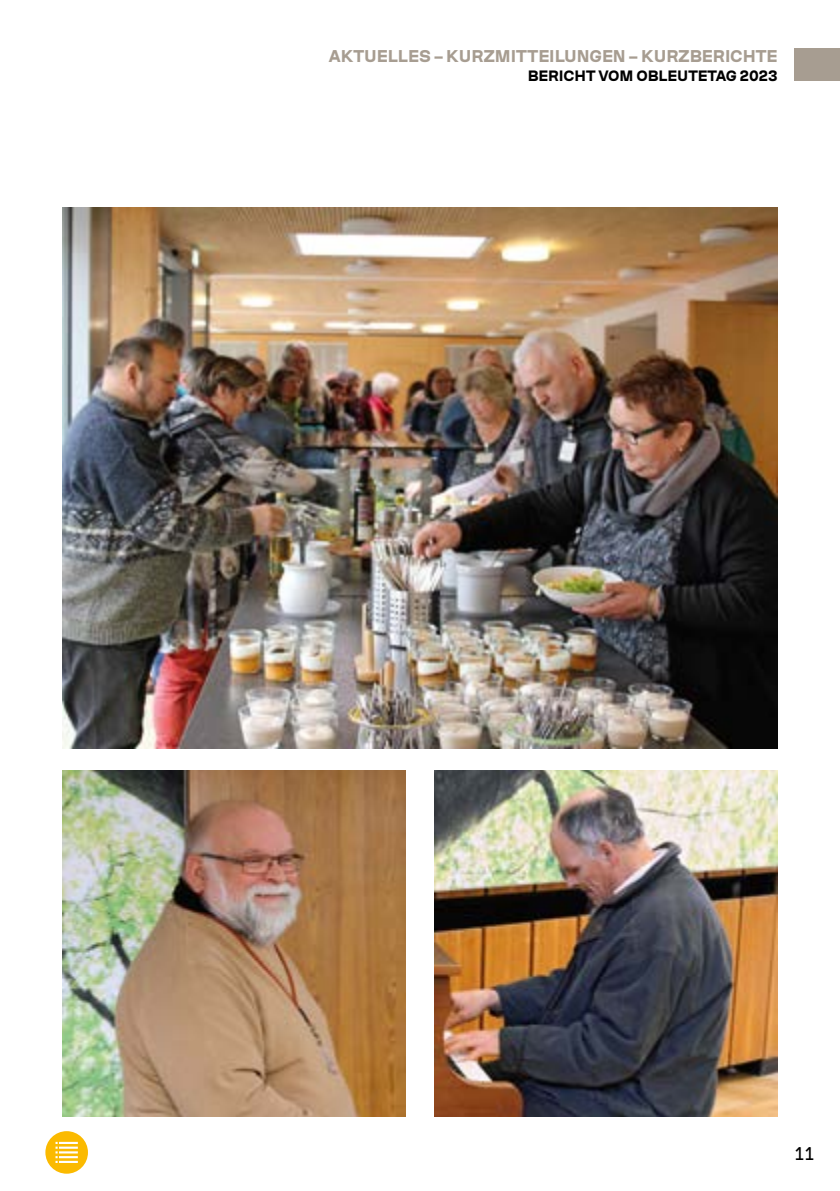
<style>
.page{position:relative;width:840px;height:1191px;background:#fff}
.page>*{position:absolute;margin:0;border:0;box-sizing:border-box;transform-origin:0 0}
.t1{font:18.4px "Hope Sans";color:#000}
.t2{font:700 17px "Hope Sans";color:#a79d91}
.t3{font:700 15px "Hope Sans";letter-spacing:-.005em;color:#000}
</style>
<div class="page">
<div style="left:794px;top:49px;width:45px;height:32px;background:#a79d91"></div>
<img style="left:62px;top:771px;width:343px;height:345px">
<img style="left:434px;top:771px;width:343px;height:345px">
<img style="left:62px;top:208px;width:715px;height:540px">
<div style="left:46px;top:1132px;width:41px;height:40px;background:#fbba00;border-radius:50%"></div>
<div style="left:45px;top:1131px;width:43px;height:42px;border:2px solid #fbba00;border-radius:50%"></div>
<svg style="left:55px;top:1141px;width:23px;height:22px"></svg>
<p class="t2" style="left:329px;top:46px;width:450px">AKTUELLES – KURZMITTEILUNGEN – KURZBERICHTE</p>
<p class="t3" style="left:527px;top:67px;width:251px">BERICHT VOM OBLEUTETAG 2023</p>
<p class="t1" style="left:794px;top:1142px;width:22px">11</p>
</div>
